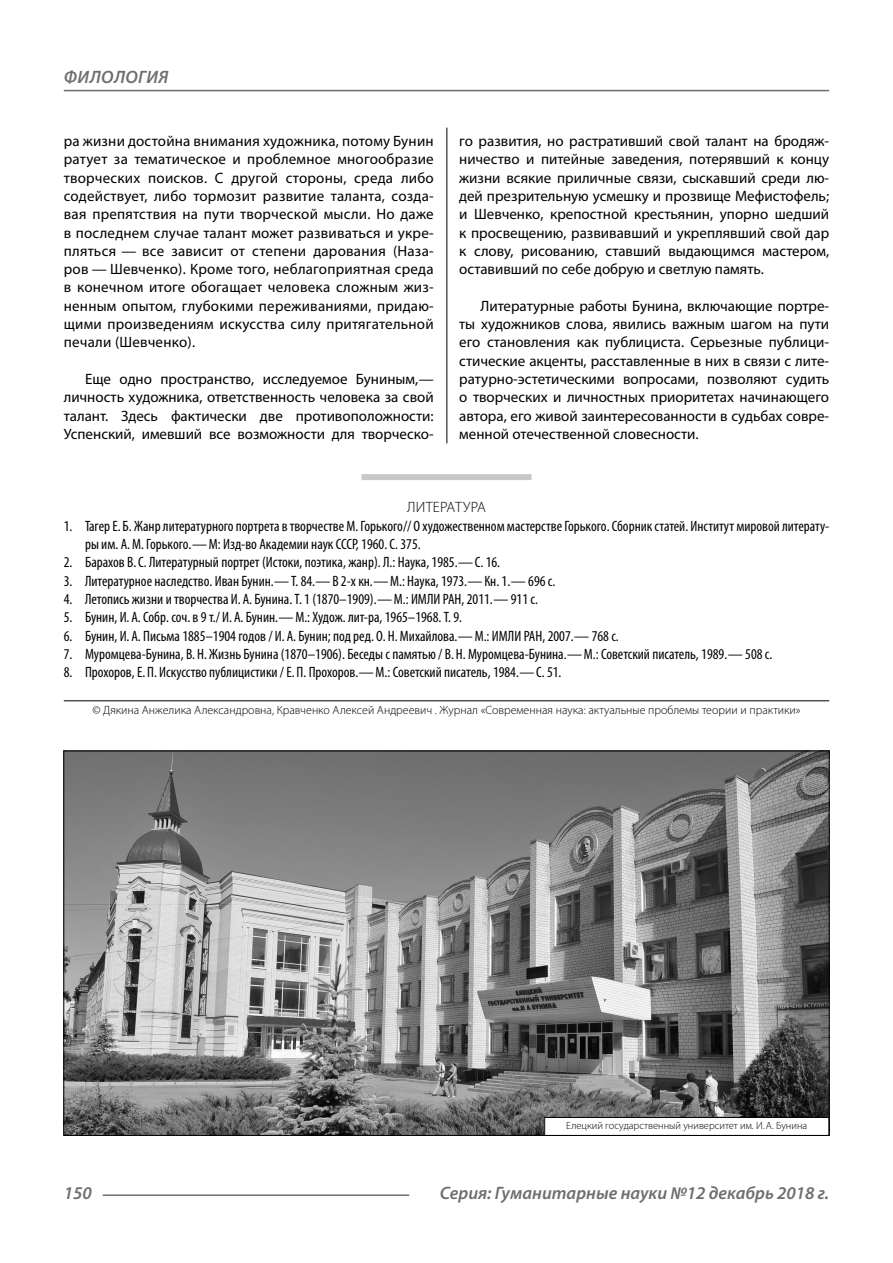
<style>
.page{position:relative;width:893px;height:1263px;background:#fff}
.page>*{position:absolute;margin:0;border:0;box-sizing:border-box;transform-origin:0 0}
.t1{font:italic 600 18px "Myriad Pro";color:#6e6e6e}
.Normal{font:15px/18.3px "Myriad Pro";color:#000;text-align:justify}
.t2{font:condensed 15px/18.3px "Myriad Pro";color:#000}
.Literature{font:300 15px "Myriad Pro";letter-spacing:.02em;color:#000}
.Copy{font:300 12px "Myriad Pro";color:#000}
.Author-doc{font:300 10.5px "Myriad Pro";color:#000}
</style>
<div class="page">
<hr style="left:446px;top:128px;width:1px;height:1007px;background:#000">
<div style="left:361px;top:474px;width:170px;height:6px;background:#c8c8c8"></div>
<div style="left:64px;top:530px;width:765px;height:733px;background:#fff"></div>
<hr style="left:64px;top:700px;width:765px;height:1px;background:#000">
<img style="left:65px;top:753px;width:763px;height:381px">
<div style="left:545px;top:1117px;width:284px;height:18px;background:#fff"></div>
<div style="left:544px;top:1117px;width:285px;height:19px;border:1px solid #000"></div>
<hr style="left:103px;top:1194px;width:306px;height:2px;background:#6e6e6e">
<hr style="left:64px;top:90px;width:765px;height:1px;background:#6e6e6e">
<p class="t1" style="left:64px;top:66px;width:26px">Филология</p>
<p class="Normal" style="left:64px;top:131px;width:371px">ра жизни достойна внимания художника, потому Бунин ратует за тематическое и проблемное многообразие творческих поисков. С другой стороны, среда либо содействует, либо тормозит развитие таланта, созда&shy;вая препятствия на пути творческой мысли. Но даже в последнем случае талант может развиваться и укре&shy;пляться — все зависит от степени дарования (Наза&shy;ров — Шевченко). Кроме того, неблагоприятная среда в конечном итоге обогащает человека сложным жиз&shy;ненным опытом, глубокими переживаниями, придаю&shy;щими произведениям искусства силу притягательной печали (Шевченко).</p>
<p class="Normal" style="left:64px;top:370px;width:371px;text-indent:21px">Еще одно пространство, исследуемое Буниным,— личность художника, ответственность человека за свой талант. Здесь фактически две противоположности:<br>Успенский, имевший все возможности для творческо-</p>
<p class="Normal" style="left:459px;top:131px;width:371px">го развития, но растративший свой талант на бродяж&shy;ничество и питейные заведения, потерявший к концу жизни всякие приличные связи, сыскавший среди лю&shy;дей презрительную усмешку и прозвище Мефистофель; и Шевченко, крепостной крестьянин, упорно шедший к просвещению, развивавший и укреплявший свой дар к слову, рисованию, ставший выдающимся мастером, оставивший по себе добрую и светлую память.</p>
<p class="Normal" style="left:459px;top:296px;width:371px;text-indent:21px">Литературные работы Бунина, включающие портре&shy;ты художников слова, явились важным шагом на пути его становления как публициста. Серьезные публици&shy;стические акценты, расставленные в них в связи с лите&shy;ратурно-эстетическими вопросами, позволяют судить о творческих и личностных приоритетах начинающего автора, его живой заинтересованности в судьбах совре&shy;менной отечественной словесности.</p>
<p class="Literature" style="left:407px;top:498px;width:80px">ЛИТЕРАТУРА</p>
<p class="t2" style="left:85px;top:516px;width:746px;text-indent:-21px">1. Тагер Е. Б. Жанр литературного портрета в творчестве М. Горького// О художественном мастерстве Горького. Сборник статей. Институт мировой литерату&shy;ры им. А.М. Горького.—М: Изд-во Академии наук СССР, 1960. С. 375.</p>
<p class="t2" style="left:64px;top:553px;width:438px">2. Барахов В.С. Литературный портрет (Истоки, поэтика, жанр). Л.: Наука, 1985.—С. 16.</p>
<p class="t2" style="left:64px;top:571px;width:493px">3. Литературное наследство. Иван Бунин.—Т. 84.—В 2-х кн.—М.: Наука, 1973.—Кн. 1.— 696 с.</p>
<p class="t2" style="left:64px;top:590px;width:476px">4. Летопись жизни и творчества И. А. Бунина. Т. 1 (1870–1909).—М.: ИМЛИ РАН, 2011.— 911 с.</p>
<p class="t2" style="left:64px;top:608px;width:400px">5. Бунин, И. А. Собр. соч. в 9 т./ И. А. Бунин.—М.: Худож. лит-ра, 1965–1968. Т. 9.</p>
<p class="t2" style="left:64px;top:626px;width:556px">6. Бунин, И. А. Письма 1885–1904 годов / И. А. Бунин; под ред. О. Н. Михайлова.—М.: ИМЛИ РАН, 2007.— 768 с.</p>
<p class="t2" style="left:64px;top:645px;width:710px">7. Муромцева-Бунина, В. Н. Жизнь Бунина (1870–1906). Беседы с памятью / В. Н. Муромцева-Бунина.—М.: Советский писатель, 1989.— 508 с.</p>
<p class="t2" style="left:64px;top:663px;width:499px">8. Прохоров, Е. П. Искусство публицистики / Е. П. Прохоров.—М.: Советский писатель, 1984.—С. 51.</p>
<p class="Copy" style="left:92px;top:703px;width:710px">© Дякина Анжелика Александровна, Кравченко Алексей Андреевич . Журнал «Современная наука: актуальные проблемы теории и практики»</p>
<p class="Author-doc" style="left:566px;top:1119px;width:242px">Елецкий государственный университет им. И.А. Бунина</p>
<p class="t1" style="left:64px;top:1182px;width:30px">150</p>
<p class="t1" style="left:440px;top:1182px;width:391px">Серия: Гуманитарные науки №12 декабрь 2018 г.</p>
</div>
